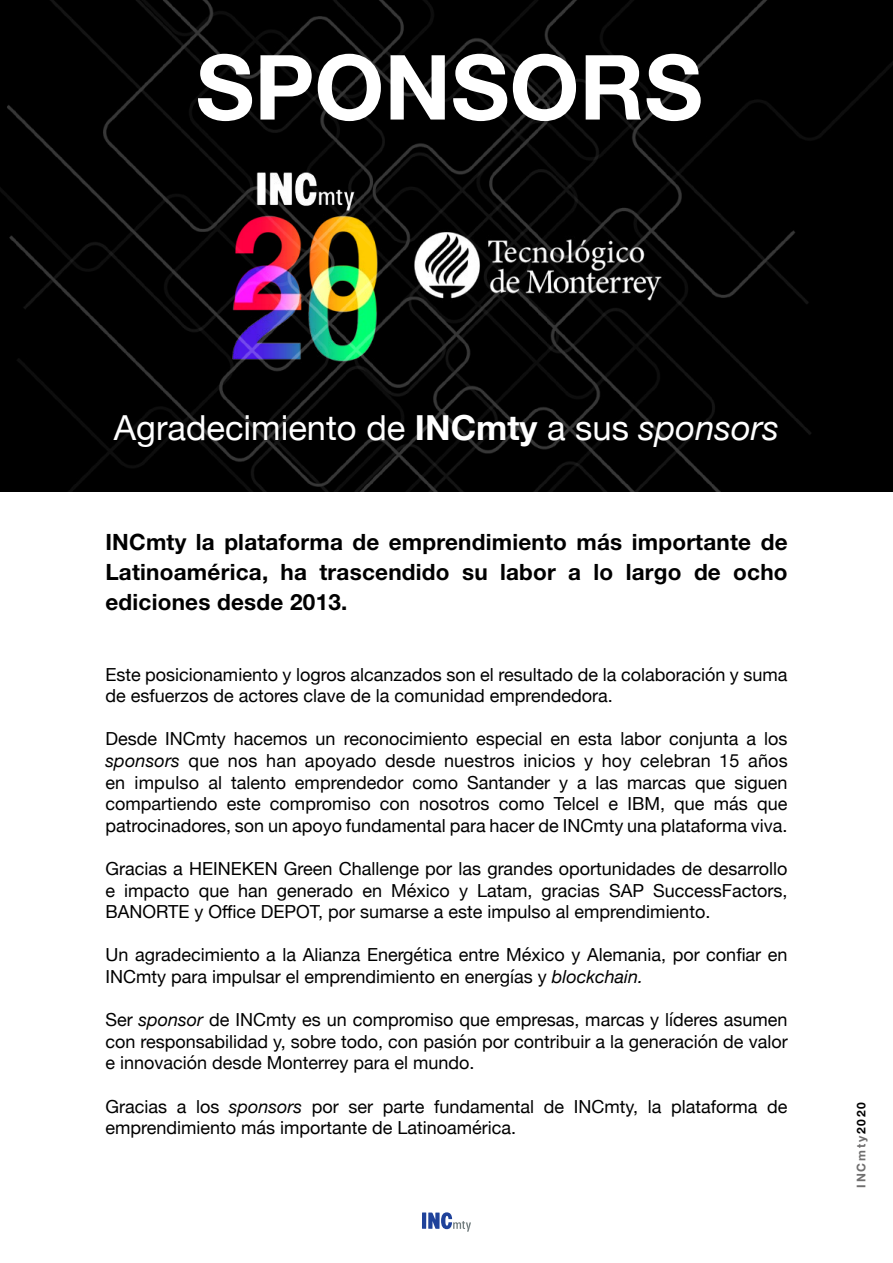
<style>
.page{position:relative;width:893px;height:1263px;background:#fff}
.page>*{position:absolute;margin:0;border:0;box-sizing:border-box;transform-origin:0 0}
.t1{font:700 90px "Helvetica Neue LT Std";color:#fff}
.t2{font:34.5px "Helvetica Neue";color:#fff}
.t3{font:700 22.5px/30px "Helvetica Neue LT Std";letter-spacing:.01em;color:#000;text-align:justify}
.t4{font:18px/21.6px "Helvetica Neue";color:#000}
.t5{font:700 12px "Helvetica Neue LT Std";letter-spacing:.15em;color:#706f6f}
.s1{font-weight:700}
.s2{font-style:italic}
.s3{color:#000}
</style>
<div class="page">
<hr style="left:422px;top:1212px;width:4px;height:17px;background:#1f429a">
<svg style="left:428px;top:1212px;width:43px;height:20px"></svg>
<img style="left:0;top:0;width:893px;height:491px">
<h1 class="t1" style="left:196px;top:32px;width:508px">SPONSORS</h1>
<h2 class="t2" style="left:114px;top:403px;width:667px">Agradecimiento de <span class="s1">INCmty</span> a sus <span class="s2">sponsors</span></h2>
<p class="t3" style="left:105px;top:526px;width:684px">INCmty la plataforma de emprendimiento más importante de Latinoamérica, ha trascendido su labor a lo largo de ocho ediciones desde 2013.</p>
<p class="t4" style="left:105px;top:664px;width:684px">Este posicionamiento y logros alcanzados son el resultado de la colaboración y suma de esfuerzos de actores clave de la comunidad emprendedora.</p>
<p class="t4" style="left:105px;top:729px;width:684px;text-align:justify">Desde INCmty hacemos un reconocimiento especial en esta labor conjunta a los <span class="s2">sponsors</span> que nos han apoyado desde nuestros inicios y hoy celebran 15 años en impulso al talento emprendedor como Santander y a las marcas que siguen compartiendo este compromiso con nosotros como Telcel e IBM, que más que patrocinadores, son un apoyo fundamental para hacer de INCmty una plataforma viva.</p>
<p class="t4" style="left:105px;top:859px;width:684px;text-align:justify">Gracias a HEINEKEN Green Challenge por las grandes oportunidades de desarrollo e impacto que han generado en México y Latam, gracias SAP SuccessFactors, BANORTE y Office DEPOT, por sumarse a este impulso al emprendimiento.</p>
<p class="t4" style="left:105px;top:945px;width:684px">Un agradecimiento a la Alianza Energética entre México y Alemania, por confiar en<br>INCmty para impulsar el emprendimiento en energías y <span class="s2">blockchain.</span></p>
<p class="t4" style="left:105px;top:1010px;width:684px;text-align:justify">Ser <span class="s2">sponsor</span> de INCmty es un compromiso que empresas, marcas y líderes asumen con responsabilidad y, sobre todo, con pasión por contribuir a la generación de valor e innovación desde Monterrey para el mundo.</p>
<p class="t4" style="left:105px;top:1096px;width:684px">Gracias a los <span class="s2">sponsors</span> por ser parte fundamental de INCmty, la plataforma de emprendimiento más importante de Latinoamérica.</p>
<p class="t5" style="left:854px;top:1187px;width:87px;rotate:-90deg">INCmty<span class="s3">2020</span></p>
</div>
